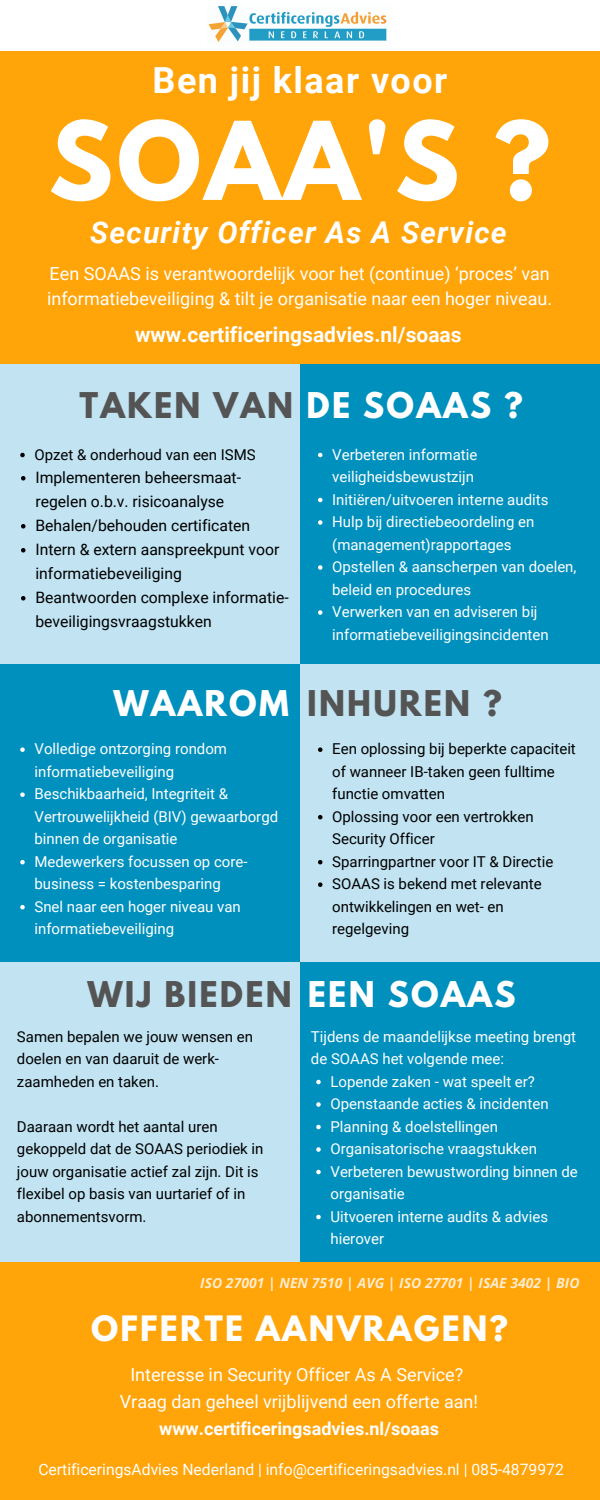
<style>
.page{position:relative;width:600px;height:1500px;background:#ffa409}
.page>*{position:absolute;margin:0;border:0;box-sizing:border-box;transform-origin:0 0}
.t1{font:700 96px "League Spartan";color:#fff}
.t2{font:700 36px "Roboto";letter-spacing:.04em;color:#fff}
.t3{font:700 31.4px "League Spartan";letter-spacing:.07em;color:#545454}
.t4{font:700 31.4px "League Spartan";letter-spacing:.07em;color:#fff}
.t5{font:700 31px "League Spartan";letter-spacing:.07em;color:#fff}
.t6{font:italic 700 30px "Roboto";letter-spacing:.04em;color:#fff}
.t7{font:700 21px "Roboto";color:#fff}
.t8{font:18px/27px "Roboto";color:#fff;text-align:center}
.t9{font:700 18px "Roboto";color:#fff}
.t10{font:15.7px/24px "Roboto";color:#000}
.t11{font:15.7px "Roboto";color:#fff}
.t12{font:15px/22.5px "Roboto";color:#fff}
.t13{font:15px/22.5px "Roboto";color:#000}
.t14{font:italic 700 14px "Open Sans";color:#fff}
.s1{color:#fff}
</style>
<div class="page">
<div style="left:300px;top:364px;width:300px;height:300px;background:#0090be"></div>
<div style="left:0;top:364px;width:300px;height:300px;background:#c1e3f2"></div>
<div style="left:0;top:664px;width:300px;height:300px;background:#0090be"></div>
<div style="left:300px;top:664px;width:300px;height:300px;background:#c1e3f2"></div>
<div style="left:0;top:962px;width:300px;height:300px;background:#c1e3f2"></div>
<div style="left:300px;top:962px;width:300px;height:300px;background:#0090be"></div>
<svg style="left:20px;top:747px;width:5px;height:5px"></svg>
<svg style="left:20px;top:792px;width:5px;height:5px"></svg>
<svg style="left:20px;top:860px;width:5px;height:4px"></svg>
<svg style="left:20px;top:905px;width:5px;height:4px"></svg>
<svg style="left:20px;top:453px;width:5px;height:4px"></svg>
<svg style="left:21px;top:476px;width:5px;height:5px"></svg>
<svg style="left:21px;top:524px;width:5px;height:5px"></svg>
<svg style="left:21px;top:548px;width:5px;height:5px"></svg>
<svg style="left:21px;top:596px;width:5px;height:5px"></svg>
<svg style="left:318px;top:453px;width:4px;height:4px"></svg>
<svg style="left:318px;top:498px;width:4px;height:4px"></svg>
<svg style="left:318px;top:520px;width:4px;height:5px"></svg>
<svg style="left:318px;top:565px;width:4px;height:5px"></svg>
<svg style="left:318px;top:610px;width:4px;height:5px"></svg>
<svg style="left:318px;top:747px;width:4px;height:5px"></svg>
<svg style="left:318px;top:815px;width:4px;height:4px"></svg>
<svg style="left:318px;top:860px;width:4px;height:4px"></svg>
<svg style="left:318px;top:882px;width:4px;height:5px"></svg>
<svg style="left:316px;top:1080px;width:5px;height:4px"></svg>
<svg style="left:316px;top:1102px;width:5px;height:5px"></svg>
<svg style="left:316px;top:1125px;width:5px;height:4px"></svg>
<svg style="left:316px;top:1147px;width:5px;height:5px"></svg>
<svg style="left:316px;top:1170px;width:5px;height:4px"></svg>
<svg style="left:316px;top:1215px;width:5px;height:4px"></svg>
<div style="left:0;top:0;width:600px;height:51px;background:#fff"></div>
<img style="left:208px;top:6px;width:179px;height:36px">
<h2 class="t2" style="left:153px;top:59px;width:296px">Ben jij klaar voor</h2>
<h1 class="t1" style="left:49px;top:114px;width:503px">SOAA'S ?</h1>
<h3 class="t6" style="left:90px;top:215px;width:418px">Security Officer As A Service</h3>
<p class="t8" style="left:47px;top:262px;width:507px;line-height:24.8px;text-align:left">Een SOAAS is verantwoordelijk voor het (continue) ‘proces’ van informatiebeveiliging &amp; tilt je organisatie naar een hoger niveau.</p>
<h3 class="t7" style="left:135px;top:322px;width:328px">www.certificeringsadvies.nl/soaas</h3>
<h3 class="t3" style="left:80px;top:389px;width:445px">TAKEN VAN <span class="s1">DE SOAAS ?</span></h3>
<p class="t13" style="left:34px;top:443px;width:223px">Opzet &amp; onderhoud van een ISMS</p>
<p class="t10" style="left:35px;top:465px;width:255px">Implementeren beheersmaat&shy;regelen o.b.v. risicoanalyse<br>Behalen/behouden certificaten<br>Intern &amp; extern aanspreekpunt voor informatiebeveiliging<br>Beantwoorden complexe informatie&shy;beveiligingsvraagstukken</p>
<h3 class="t4" style="left:113px;top:687px;width:177px">WAAROM</h3>
<p class="t12" style="left:34px;top:738px;width:245px">Volledige ontzorging rondom informatiebeveiliging<br>Beschikbaarheid, Integriteit &amp;<br>Vertrouwelijkheid (BIV) gewaarborgd binnen de organisatie<br>Medewerkers focussen op core&shy;business = kostenbesparing<br>Snel naar een hoger niveau van informatiebeveiliging</p>
<p class="t12" style="left:332px;top:443px;width:246px">Verbeteren informatie veiligheidsbewustzijn<br>Initiëren/uitvoeren interne audits<br>Hulp bij directiebeoordeling en (management)rapportages<br>Opstellen &amp; aanscherpen van doelen, beleid en procedures<br>Verwerken van en adviseren bij informatiebeveiligingsincidenten</p>
<h3 class="t3" style="left:307px;top:687px;width:196px">INHUREN ?</h3>
<p class="t13" style="left:332px;top:738px;width:245px">Een oplossing bij beperkte capaciteit of wanneer IB-taken geen fulltime functie omvatten<br>Oplossing voor een vertrokken<br>Security Officer<br>Sparringpartner voor IT &amp; Directie<br>SOAAS is bekend met relevante ontwikkelingen en wet- en regelgeving</p>
<h3 class="t3" style="left:87px;top:979px;width:430px">WIJ BIEDEN <span class="s1">EEN SOAAS</span></h3>
<p class="t13" style="left:17px;top:1025px;width:238px">Samen bepalen we jouw wensen en doelen en van daaruit de werk&shy;zaamheden en taken.</p>
<p class="t13" style="left:17px;top:1115px;width:248px">Daaraan wordt het aantal uren gekoppeld dat de SOAAS periodiek in jouw organisatie actief zal zijn. Dit is flexibel op basis van uurtarief of in abonnementsvorm.</p>
<p class="t12" style="left:311px;top:1025px;width:267px">Tijdens de maandelijkse meeting brengt de SOAAS het volgende mee:</p>
<p class="t12" style="left:330px;top:1070px;width:249px">Lopende zaken - wat speelt er?<br>Openstaande acties &amp; incidenten<br>Planning &amp; doelstellingen<br>Organisatorische vraagstukken<br>Verbeteren bewustwording binnen de organisatie<br>Uitvoeren interne audits &amp; advies hierover</p>
<p class="t14" style="left:200px;top:1273px;width:381px">ISO 27001 | NEN 7510 | AVG | ISO 27701 | ISAE 3402 | BIO</p>
<h3 class="t5" style="left:91px;top:1313px;width:419px">OFFERTE AANVRAGEN?</h3>
<p class="t8" style="left:120px;top:1361px;width:360px">Interesse in Security Officer As A Service?<br>Vraag dan geheel vrijblijvend een offerte aan!</p>
<p class="t9" style="left:159px;top:1418px;width:281px">www.certificeringsadvies.nl/soaas</p>
<p class="t11" style="left:38px;top:1461px;width:527px">CertificeringsAdvies Nederland | info@certificeringsadvies.nl | 085-4879972</p>
</div>
